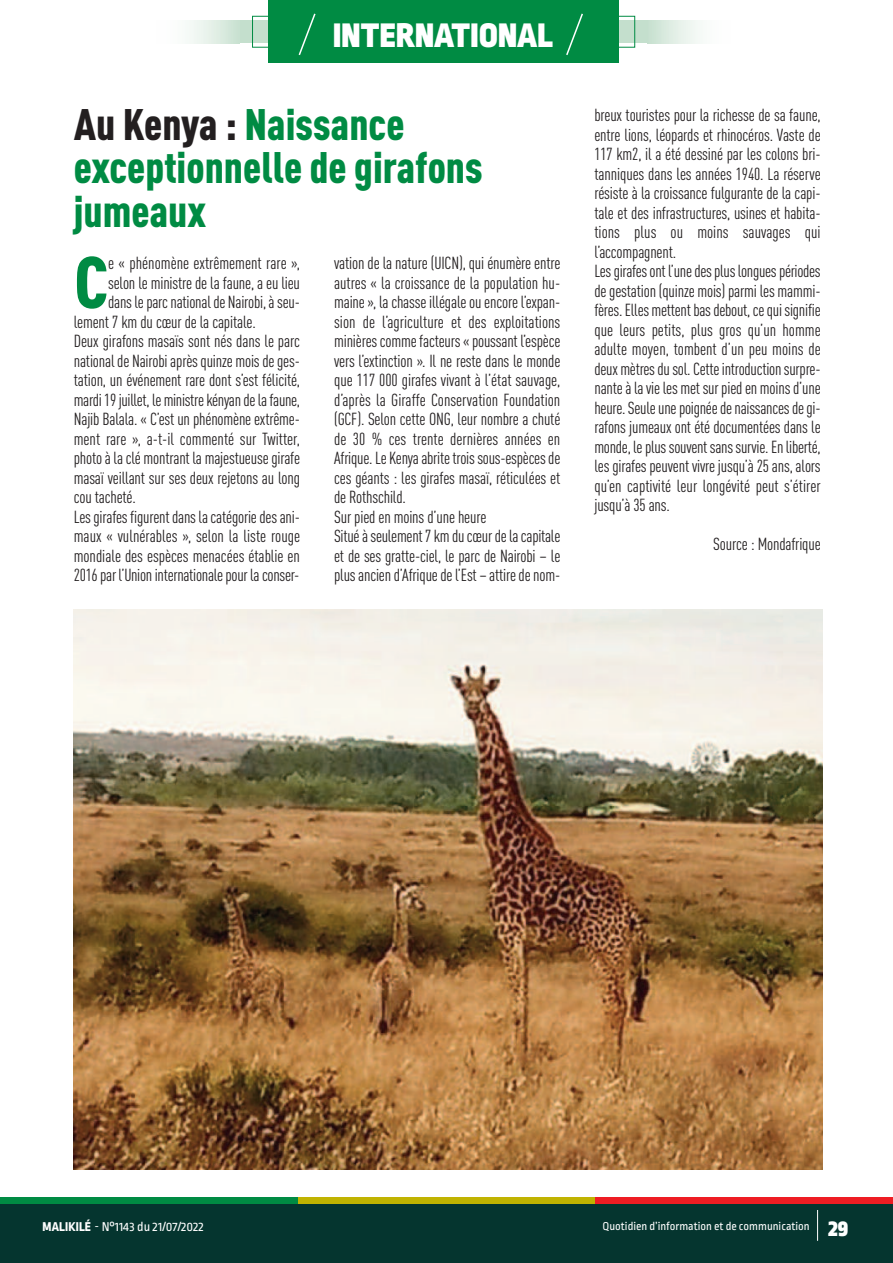
<style>
.page{position:relative;width:893px;height:1263px;background:#fff}
.page>*{position:absolute;margin:0;border:0;box-sizing:border-box;transform-origin:0 0}
.t1{font:900 condensed 72px "DIN Pro";color:#008b43}
.t2{font:900 condensed 43.5px/43.5px "DIN Pro";color:#008b43}
.t3{font:900 36px "Ropa Sans Pro";letter-spacing:.01em;color:#fff}
.t4{font:condensed 17.25px/19.5px "DIN Pro";letter-spacing:-.01em;color:#231f20}
.t5{font:13.5px "Ropa Sans Pro";color:#fff}
.t6{font:12px "Ropa Sans Pro";color:#fff}
.s1{color:#231f20}
.s2{font-weight:800}
.s3{font-weight:900;font-size:24px}
</style>
<div class="page">
<div style="left:0;top:1203px;width:893px;height:60px;background:#05352f"></div>
<div style="left:0;top:1197px;width:298px;height:6px;background:#008b43"></div>
<div style="left:298px;top:1197px;width:297px;height:6px;background:#c0b301"></div>
<div style="left:595px;top:1197px;width:298px;height:6px;background:#ee1d23"></div>
<hr style="left:817px;top:1210px;width:1px;height:31px;background:#fff">
<img style="left:74px;top:609px;width:748px;height:560px">
<div style="left:240px;top:20px;width:407px;height:23px;background:#c4dfcd"></div>
<div style="left:268px;top:1px;width:351px;height:62px;background:#008b43"></div>
<svg style="left:298px;top:13px;width:18px;height:42px"></svg>
<svg style="left:566px;top:13px;width:17px;height:42px"></svg>
<div style="left:156px;top:20px;width:84px;height:23px;background:linear-gradient(to right,#fff,#cfe5d6)"></div>
<div style="left:647px;top:20px;width:83px;height:23px;background:linear-gradient(to right,#cde3d4,#fff)"></div>
<h3 class="t3" style="left:333px;top:24px;width:221px">INTERNATIONAL</h3>
<h2 class="t2" style="left:74px;top:106px;width:411px"><span class="s1">Au Kenya :</span> Naissance exceptionnelle de girafons jumeaux</h2>
<h1 class="t1" style="left:75px;top:257px;width:36px">C</h1>
<p class="t4" style="left:108px;top:255px;width:193px">e « phénomène extrêmement rare »,</p>
<p class="t4" style="left:108px;top:274px;width:193px">selon le ministre de la faune, a eu lieu</p>
<p class="t4" style="left:108px;top:294px;width:193px">dansleparcnationalde Nairobi,àseu-</p>
<p class="t4" style="left:74px;top:313px;width:183px">lement 7 km du cœur de la capitale.</p>
<p class="t4" style="left:74px;top:333px;width:228px">Deux girafons masaïs sont nés dans le parc</p>
<p class="t4" style="left:74px;top:352px;width:228px">national de Nairobi après quinze mois de ges-</p>
<p class="t4" style="left:74px;top:372px;width:228px">tation, un événement rare dont s’est félicité,</p>
<p class="t4" style="left:74px;top:391px;width:228px">mardi19juillet, leministrekényandelafaune,</p>
<p class="t4" style="left:74px;top:411px;width:228px">Najib Balala. « C’est un phénomène extrême-</p>
<p class="t4" style="left:74px;top:430px;width:228px">ment rare », a-t-il commenté sur Twitter,</p>
<p class="t4" style="left:74px;top:450px;width:228px">photo à la clé montrant la majestueuse girafe</p>
<p class="t4" style="left:74px;top:469px;width:228px">masaï veillant sur ses deux rejetons au long</p>
<p class="t4" style="left:74px;top:489px;width:64px">cou tacheté.</p>
<p class="t4" style="left:74px;top:508px;width:228px">Lesgirafesfigurentdanslacatégoriedesani-</p>
<p class="t4" style="left:74px;top:528px;width:228px">maux « vulnérables », selon la liste rouge</p>
<p class="t4" style="left:74px;top:547px;width:228px">mondiale des espèces menacées établie en</p>
<p class="t4" style="left:74px;top:567px;width:227px">2016par l’Unioninternationalepour laconser-</p>
<p class="t4" style="left:334px;top:255px;width:228px">vation de la nature (UICN), qui énumère entre autres « la croissance de la population hu&shy;maine », la chasse illégale ou encore l’expan&shy;sion de l’agriculture et des exploitations minièrescommefacteurs«poussant l’espèce vers l’extinction ». Il ne reste dans le monde que 117 000 girafes vivant à l’état sauvage, d’après la Giraffe Conservation Foundation (GCF). Selon cette ONG, leur nombre a chuté de 30 % ces trente dernières années en Afrique.Le Kenyaabritetroissous-espècesde ces géants : les girafes masaï, réticulées et de Rothschild.<br>Sur pied en moins d’une heure Situéàseulement7kmducœurdelacapitale et de ses gratte-ciel, le parc de Nairobi – le plusanciend’Afriquedel’Est – attiredenom-</p>
<p class="t4" style="left:594px;top:107px;width:228px">breux touristes pour la richesse de sa faune, entre lions, léopards et rhinocéros. Vaste de 117 km2, il a été dessiné par les colons bri&shy;tanniques dans les années 1940. La réserve résiste à la croissance fulgurante de la capi&shy;tale et des infrastructures, usines et habita&shy;tions plus ou moins sauvages qui l’accompagnent.<br>Lesgirafesont l’unedespluslonguespériodes de gestation (quinze mois) parmi les mammi&shy;fères.Ellesmettentbasdebout,cequisignifie que leurs petits, plus gros qu’un homme adulte moyen, tombent d’un peu moins de deuxmètresdusol.Cetteintroductionsurpre&shy;nante à la vie les met sur pied en moins d’une heure.Seuleunepoignéedenaissancesdegi&shy;rafons jumeaux ont été documentées dans le monde, leplussouventsanssurvie.Enliberté, les girafes peuvent vivre jusqu’à 25 ans, alors qu’en captivité leur longévité peut s’étirer jusqu’à 35 ans.</p>
<p class="t4" style="left:713px;top:536px;width:109px">Source : Mondafrique</p>
<p class="t5" style="left:43px;top:1222px;width:163px"><span class="s2">MALIKILé</span> - N°1143 du 21/07/2022</p>
<p class="t6" style="left:603px;top:1222px;width:247px">Quotidien d’information et de communication <span class="s3">29</span></p>
</div>
